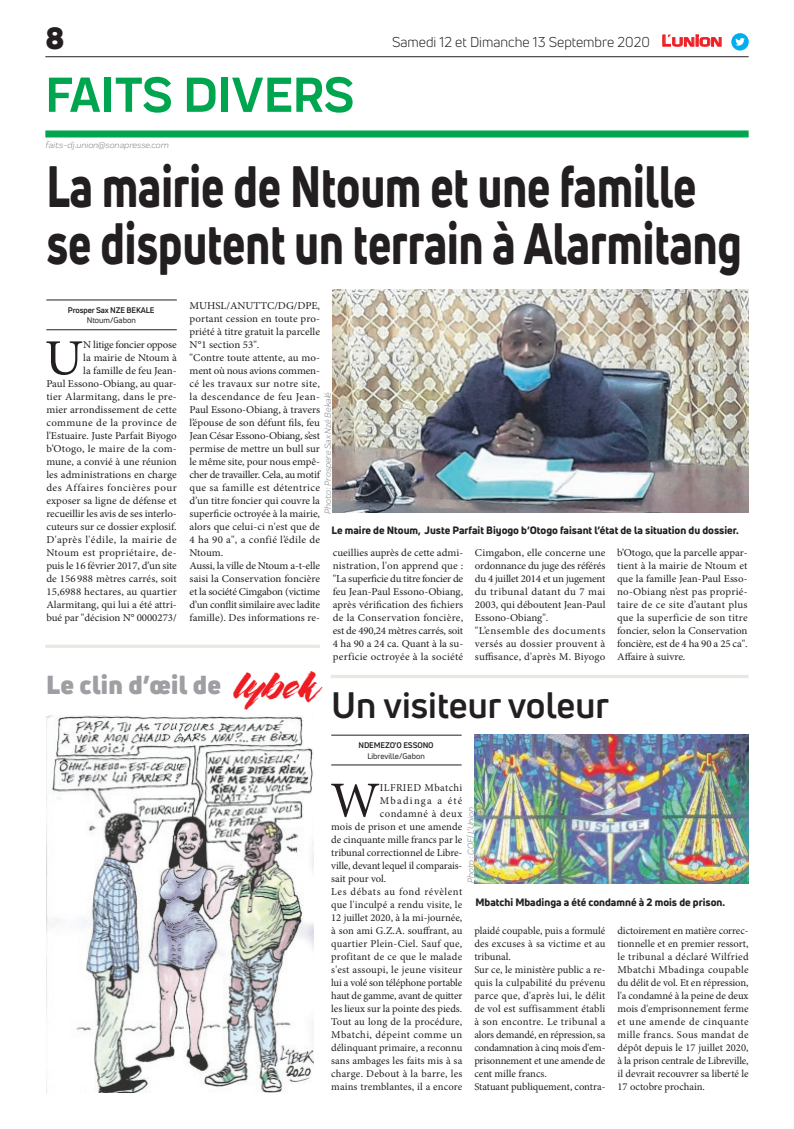
<style>
.page{position:relative;width:794px;height:1129px;background:#fff}
.page>*{position:absolute;margin:0;border:0;box-sizing:border-box;transform-origin:0 0}
.t1{font:800 57px/57px "Uni Neue";color:#231f20;scale:.77 1}
.t2{font:700 51px "Praktika";color:#00a54f}
.t3{font:50.5px "Minion Pro";color:#231f20;scale:1.04 1}
.t4{font:50.5px "Minion Pro";color:#231f20}
.t5{font:700 36px "Uni Neue";color:#231f20}
.t6{font:900 30px "Uni Neue";color:#231f20}
.t7{font:900 25.6px "Uni Neue";letter-spacing:.01em;color:#9e9fa3}
.t8{font:14px "Uni Neue";color:#231f20}
.t9{font:10.5px/13px "Minion Pro";color:#231f20;scale:1.04 1}
.t10{font:10.5px/13px "Minion Pro";color:#231f20}
.t11{font:800 10.5px "Uni Neue";color:#231f20}
.t12{font:10.5px "Minion Pro";letter-spacing:.025em;color:#231f20}
.t13{font:10.5px "Minion Pro";letter-spacing:.02em;color:#231f20}
.t14{font:10.5px "Minion Pro";letter-spacing:-.02em;color:#231f20}
.t15{font:10.5px "Minion Pro";letter-spacing:.05em;color:#231f20}
.t16{font:10.5px "Minion Pro";letter-spacing:.04em;color:#231f20}
.t17{font:10.5px "Minion Pro";letter-spacing:.035em;color:#231f20}
.t18{font:10.5px "Minion Pro";letter-spacing:.045em;color:#231f20}
.t19{font:10.5px "Minion Pro";letter-spacing:.115em;color:#231f20}
.t20{font:italic 9px "Praktika";color:#818386}
.t21{font:700 8px "Uni Neue";letter-spacing:-.02em;color:#231f20}
.t22{font:8px "Uni Neue";color:#231f20}
.s1{font-family:"Eurostile";font-weight:600;font-size:14.9px;color:#ee1d23}
.s2{font-family:"Eurostile";font-weight:600;font-size:11.4px;color:#ee1d23}
.s3{font-family:"The Flower City";font-weight:400;font-size:40.3px;color:#ee1d23}
</style>
<div class="page">
<div style="left:45px;top:130px;width:703px;height:7px;background:#00a54f"></div>
<hr style="left:45px;top:56px;width:703px;height:1px;background:#231f20">
<svg style="left:662px;top:34px;width:60px;height:13px"></svg>
<div style="left:731px;top:33px;width:17px;height:18px;background:#00aeef;border-radius:50%"></div>
<svg style="left:735px;top:38px;width:10px;height:8px"></svg>
<hr style="left:45px;top:644px;width:275px;height:3px;background:#e7e8e2">
<img style="left:46px;top:715px;width:267px;height:376px">
<hr style="left:46px;top:329px;width:131px;height:1px;background:#231f20">
<hr style="left:46px;top:300px;width:131px;height:1px;background:#231f20">
<img style="left:332px;top:289px;width:416px;height:223px">
<hr style="left:331px;top:764px;width:130px;height:1px;background:#231f20">
<hr style="left:331px;top:734px;width:130px;height:1px;background:#231f20">
<img style="left:474px;top:734px;width:274px;height:149px">
<svg style="left:331px;top:675px;width:417px;height:3px"></svg>
<h3 class="t6" style="left:45px;top:17px;width:21px">8</h3>
<h2 class="t2" style="left:45px;top:54px;width:310px">FAITS DIVERS</h2>
<p class="t20" style="left:45px;top:139px;width:125px">faits-dj.union@sonapresse.com</p>
<h3 class="t8" style="left:392px;top:33px;width:331px">Samedi 12 et Dimanche 13 Septembre 2020 <span class="s1">L</span><span class="s2">UNION</span></h3>
<h1 class="t1" style="left:46px;top:157px;width:904px">La mairie de Ntoum et une famille se disputent un terrain à Alarmitang</h1>
<p class="t21" style="left:68px;top:305px;width:88px">Prosper Sax NZE BEKALE</p>
<p class="t22" style="left:87px;top:315px;width:51px">Ntoum/Gabon</p>
<p class="t9" style="left:190px;top:299px;width:127px">MUHSL/ANUTTC/DG/DPE, portant cession en toute pro&shy;priété à titre gratuit la parcelle<br>N°1 section 53".<br>"Contre toute attente, au mo&shy;ment où nous avions commen&shy;cé les travaux sur notre site, la descendance de feu Jean-<br>Paul Essono-Obiang, à travers l’épouse de son défunt fils, feu<br>Jean César Essono-Obiang, s’est permise de mettre un bull sur le même site, pour nous empê&shy;cher de travailler. Cela, au motif que sa famille est détentrice d’un titre foncier qui couvre la superficie octroyée à la mairie, alors que celui-ci n'est que de<br>4 ha 90 a", a confié l’édile de<br>Ntoum.<br>Aussi, la ville de Ntoum a-t-elle saisi la Conservation foncière et la société Cimgabon (victime d’un conflit similaire avec ladite famille). Des informations re-</p>
<p class="t9" style="left:46px;top:338px;width:127px;text-align:right">N litige foncier oppose<br>la mairie de Ntoum à<br>la famille de feu Jean-<br>Paul Essono-Obiang, au quar&shy;tier Alarmitang, dans le pre&shy;mier arrondissement de cette commune de la province de l'Estuaire. Juste Parfait Biyogo b’Otogo, le maire de la com&shy;mune, a convié à une réunion les administrations en charge des Affaires foncières pour exposer sa ligne de défense et recueillir les avis de ses interlo&shy;cuteurs sur ce dossier explosif.<br>D'après l'édile, la mairie de<br>Ntoum est propriétaire, de&shy;puis le 16 février 2017, d’un site de 156 988 mètres carrés, soit<br>15,6988 hectares, au quartier<br>Alarmitang, qui lui a été attri&shy;bué par "décision N° 0000273/</p>
<h3 class="t3" style="left:45px;top:324px;width:39px">U</h3>
<p class="t20" style="left:321px;top:514px;width:123px;rotate:-90deg">Photo : Prospere Sax Nzé Bekalé</p>
<p class="t11" style="left:331px;top:523px;width:409px">Le maire de Ntoum, Juste Parfait Biyogo b’Otogo faisant l’état de la situation du dossier.</p>
<p class="t9" style="left:333px;top:546px;width:127px;text-align:justify">cueillies auprès de cette admi&shy;nistration, l'on apprend que : "La superficie du titre foncier de feu Jean-Paul Essono-Obiang, après vérification des fichiers de la Conservation foncière, est de 490,24 mètres carrés, soit 4 ha 90 a 24 ca. Quant à la su&shy;perficie octroyée à la société</p>
<p class="t9" style="left:475px;top:546px;width:127px">Cimgabon, elle concerne une ordonnance du juge des référés du 4 juillet 2014 et un jugement du tribunal datant du 7 mai<br>2003, qui déboutent Jean-Paul<br>Essono-Obiang". "L’ensemble des documents versés au dossier prouvent à suffisance, d'après M. Biyogo</p>
<p class="t9" style="left:617px;top:546px;width:127px;text-align:justify">b’Otogo, que la parcelle appar&shy;tient à la mairie de Ntoum et que la famille Jean-Paul Esso&shy;no-Obiang n’est pas proprié&shy;taire de ce site d’autant plus que la superficie de son titre foncier, selon la Conservation foncière, est de 4 ha 90 a 25 ca".<br>Affaire à suivre.</p>
<h3 class="t7" style="left:46px;top:667px;width:271px">Le clin d’œil de <span class="s3">lybek</span></h3>
<h3 class="t5" style="left:331px;top:682px;width:279px">Un visiteur voleur</h3>
<p class="t21" style="left:358px;top:740px;width:77px">NDEMEZO'O ESSONO</p>
<p class="t22" style="left:367px;top:750px;width:59px">Libreville/Gabon</p>
<h3 class="t4" style="left:330px;top:766px;width:51px">W</h3>
<p class="t17" style="left:380px;top:780px;width:84px">ILFRIED Mbatchi</p>
<p class="t19" style="left:380px;top:793px;width:84px">Mbadinga a été</p>
<p class="t18" style="left:380px;top:806px;width:84px">condamné à deux</p>
<p class="t10" style="left:331px;top:819px;width:133px">mois de prison et une amende</p>
<p class="t10" style="left:331px;top:832px;width:133px">de cinquante mille francs par le</p>
<p class="t10" style="left:331px;top:845px;width:133px">tribunal correctionnel de Libre-</p>
<p class="t10" style="left:331px;top:858px;width:133px">ville, devant lequel il comparais-</p>
<p class="t10" style="left:331px;top:871px;width:56px">sait pour vol.</p>
<p class="t15" style="left:331px;top:884px;width:133px">Les débats au fond révèlent</p>
<p class="t10" style="left:331px;top:897px;width:133px">que l'inculpé a rendu visite, le</p>
<p class="t10" style="left:331px;top:910px;width:133px">12 juillet 2020, à la mi-journée,</p>
<p class="t10" style="left:331px;top:923px;width:133px">à son ami G.Z.A. souffrant, au</p>
<p class="t12" style="left:331px;top:936px;width:133px">quartier Plein-Ciel. Sauf que,</p>
<p class="t12" style="left:331px;top:949px;width:133px">profitant de ce que le malade</p>
<p class="t13" style="left:331px;top:962px;width:133px">s'est assoupi, le jeune visiteur</p>
<p class="t14" style="left:331px;top:975px;width:133px">lui a volé son téléphone portable</p>
<p class="t10" style="left:331px;top:988px;width:133px">haut de gamme, avant de quitter</p>
<p class="t10" style="left:331px;top:1001px;width:133px">les lieux sur la pointe des pieds.</p>
<p class="t10" style="left:331px;top:1014px;width:133px">Tout au long de la procédure,</p>
<p class="t16" style="left:331px;top:1027px;width:133px">Mbatchi, dépeint comme un</p>
<p class="t10" style="left:331px;top:1040px;width:133px">délinquant primaire, a reconnu</p>
<p class="t10" style="left:331px;top:1053px;width:133px">sans ambages les faits mis à sa</p>
<p class="t12" style="left:331px;top:1066px;width:133px">charge. Debout à la barre, les</p>
<p class="t10" style="left:331px;top:1079px;width:133px">mains tremblantes, il a encore</p>
<p class="t20" style="left:464px;top:883px;width:78px;rotate:-90deg">Photo : COE/ L’Union</p>
<p class="t11" style="left:475px;top:894px;width:251px">Mbatchi Mbadinga a été condamné à 2 mois de prison.</p>
<p class="t10" style="left:474px;top:923px;width:133px">plaidé coupable, puis a formulé des excuses à sa victime et au tribunal.<br>Sur ce, le ministère public a re&shy;quis la culpabilité du prévenu parce que, d'après lui, le délit de vol est suffisamment établi à son encontre. Le tribunal a alors demandé, en répression, sa condamnation à cinq mois d'em&shy;prisonnement et une amende de cent mille francs.<br>Statuant publiquement, contra-</p>
<p class="t10" style="left:617px;top:923px;width:133px;text-align:justify">dictoirement en matière correc&shy;tionnelle et en premier ressort, le tribunal a déclaré Wilfried Mbatchi Mbadinga coupable du délit de vol. Et en répression, l'a condamné à la peine de deux mois d'emprisonnement ferme et une amende de cinquante mille francs. Sous mandat de dépôt depuis le 17 juillet 2020, à la prison centrale de Libreville, il devrait recouvrer sa liberté le 17 octobre prochain.</p>
</div>
